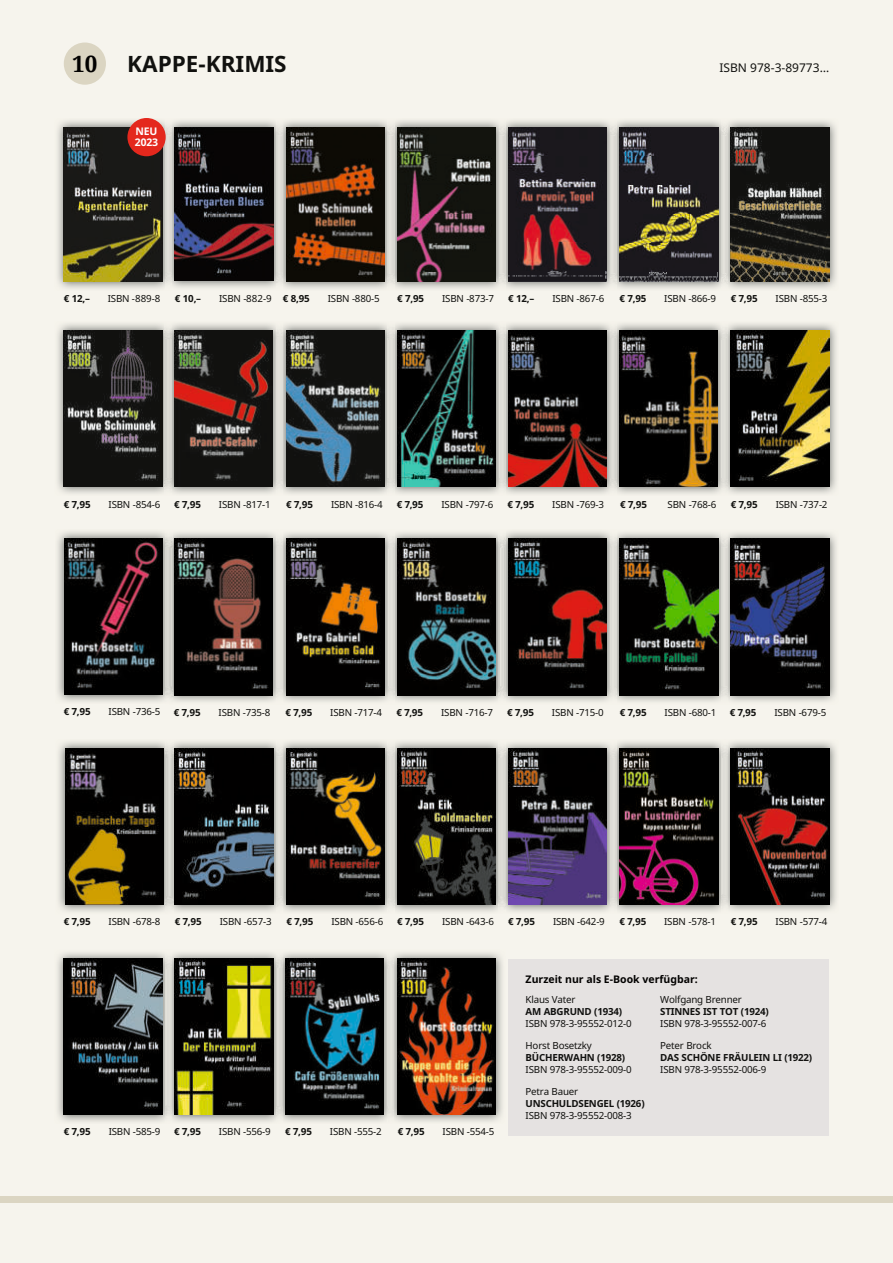
<style>
.page{position:relative;width:893px;height:1263px;background:#f6f4ed}
.page>*{position:absolute;margin:0;border:0;box-sizing:border-box;transform-origin:0 0}
.t1{font:700 22.5px "Noto Sans";color:#11110f}
.t2{font:700 22.5px "Noto Serif";color:#020100}
.t3{font:12px "Noto Sans";color:#11110f}
.t4{font:700 10.5px "Noto Sans";color:#020100}
.t5{font:700 10.5px/10.5px "Noto Sans";letter-spacing:-.02em;color:#fff}
.t6{font:9.75px "Noto Sans";letter-spacing:-.02em;color:#11110f}
.t7{font:700 9.75px "Noto Sans";letter-spacing:-.02em;color:#11110f}
.s1{font-weight:700}
</style>
<div class="page">
<div style="left:64px;top:43px;width:42px;height:42px;background:#dbd5c2;border-radius:50%"></div>
<div style="left:0;top:1196px;width:893px;height:6px;background:#dbd5c2"></div>
<img style="left:505px;top:323px;width:105px;height:171px">
<img style="left:508px;top:331px;width:99px;height:155px">
<img style="left:616px;top:323px;width:105px;height:171px">
<img style="left:619px;top:331px;width:99px;height:155px">
<img style="left:727px;top:323px;width:110px;height:171px">
<img style="left:731px;top:331px;width:98px;height:155px">
<img style="left:394px;top:323px;width:105px;height:171px">
<img style="left:397px;top:331px;width:99px;height:155px">
<img style="left:172px;top:323px;width:105px;height:171px">
<img style="left:174px;top:331px;width:99px;height:155px">
<img style="left:282px;top:323px;width:106px;height:171px">
<img style="left:286px;top:331px;width:99px;height:155px">
<img style="left:57px;top:531px;width:108px;height:171px">
<img style="left:64px;top:538px;width:99px;height:156px">
<img style="left:58px;top:741px;width:108px;height:171px">
<img style="left:65px;top:748px;width:98px;height:157px">
<img style="left:173px;top:532px;width:104px;height:170px">
<img style="left:165px;top:535px;width:8px;height:165px">
<img style="left:174px;top:539px;width:99px;height:156px">
<img style="left:282px;top:532px;width:106px;height:170px">
<img style="left:286px;top:539px;width:99px;height:156px">
<img style="left:394px;top:531px;width:327px;height:171px">
<img style="left:397px;top:539px;width:99px;height:156px">
<img style="left:499px;top:531px;width:6px;height:171px">
<img style="left:508px;top:538px;width:98px;height:157px">
<img style="left:610px;top:531px;width:6px;height:171px">
<img style="left:620px;top:539px;width:98px;height:156px">
<img style="left:728px;top:532px;width:109px;height:170px">
<img style="left:731px;top:539px;width:98px;height:156px">
<img style="left:173px;top:741px;width:104px;height:171px">
<img style="left:166px;top:744px;width:7px;height:165px">
<img style="left:175px;top:748px;width:98px;height:156px">
<img style="left:394px;top:741px;width:105px;height:171px">
<img style="left:397px;top:749px;width:99px;height:156px">
<img style="left:283px;top:741px;width:105px;height:171px">
<img style="left:286px;top:749px;width:98px;height:156px">
<img style="left:499px;top:741px;width:222px;height:171px">
<img style="left:620px;top:749px;width:98px;height:155px">
<img style="left:610px;top:741px;width:6px;height:171px">
<img style="left:508px;top:749px;width:99px;height:155px">
<img style="left:57px;top:323px;width:108px;height:171px">
<img style="left:165px;top:327px;width:7px;height:163px">
<img style="left:64px;top:331px;width:98px;height:155px">
<img style="left:728px;top:120px;width:109px;height:169px">
<img style="left:731px;top:128px;width:98px;height:153px">
<img style="left:394px;top:120px;width:105px;height:169px">
<img style="left:397px;top:128px;width:99px;height:153px">
<img style="left:616px;top:120px;width:105px;height:169px">
<img style="left:721px;top:124px;width:7px;height:161px">
<img style="left:620px;top:128px;width:98px;height:153px">
<img style="left:505px;top:120px;width:105px;height:169px">
<img style="left:508px;top:128px;width:99px;height:153px">
<img style="left:283px;top:120px;width:105px;height:169px">
<img style="left:286px;top:128px;width:98px;height:153px">
<img style="left:57px;top:118px;width:220px;height:171px">
<img style="left:175px;top:128px;width:98px;height:153px">
<div style="left:508px;top:959px;width:321px;height:176px;background:#e5e2e1"></div>
<img style="left:57px;top:952px;width:109px;height:170px">
<img style="left:64px;top:959px;width:98px;height:155px">
<img style="left:172px;top:952px;width:331px;height:170px">
<img style="left:397px;top:959px;width:98px;height:155px">
<img style="left:388px;top:952px;width:5px;height:170px">
<img style="left:285px;top:959px;width:99px;height:155px">
<img style="left:276px;top:952px;width:7px;height:170px">
<img style="left:175px;top:959px;width:98px;height:155px">
<img style="left:728px;top:741px;width:109px;height:170px">
<img style="left:731px;top:748px;width:98px;height:156px">
<img style="left:166px;top:118px;width:6px;height:171px">
<img style="left:64px;top:128px;width:98px;height:153px">
<div style="left:127px;top:118px;width:39px;height:38px;background:#e4281d;border-radius:50%"></div>
<h1 class="t2" style="left:72px;top:51px;width:27px">10</h1>
<h1 class="t1" style="left:127px;top:54px;width:161px">KAPPE-KRIMIS</h1>
<p class="t5" style="left:135px;top:127px;width:25px">NEU<br>2023</p>
<p class="t3" style="left:719px;top:63px;width:111px">ISBN 978-3-89773Ö</p>
<p class="t7" style="left:64px;top:295px;width:28px">Ä 12,ñ</p>
<p class="t6" style="left:108px;top:295px;width:54px">ISBN -889-8</p>
<p class="t7" style="left:175px;top:295px;width:28px">Ä 10,ñ</p>
<p class="t6" style="left:219px;top:295px;width:92px">ISBN -882-9 <span class="s1">Ä 8,95</span></p>
<p class="t6" style="left:328px;top:295px;width:53px">ISBN -880-5</p>
<p class="t7" style="left:397px;top:295px;width:28px">Ä 7,95</p>
<p class="t6" style="left:442px;top:295px;width:53px">ISBN -873-7</p>
<p class="t7" style="left:508px;top:295px;width:28px">Ä 12,ñ</p>
<p class="t6" style="left:552px;top:295px;width:53px">ISBN -867-6</p>
<p class="t7" style="left:619px;top:295px;width:28px">Ä 7,95</p>
<p class="t6" style="left:664px;top:295px;width:53px">ISBN -866-9</p>
<p class="t7" style="left:731px;top:293px;width:28px">€ 7,95</p>
<p class="t6" style="left:776px;top:295px;width:53px">ISBN -855-3</p>
<p class="t7" style="left:64px;top:499px;width:28px">€ 7,95</p>
<p class="t6" style="left:109px;top:500px;width:53px">ISBN -854-6</p>
<p class="t7" style="left:174px;top:498px;width:28px">€ 7,95</p>
<p class="t6" style="left:219px;top:500px;width:53px">ISBN -817-1</p>
<p class="t7" style="left:286px;top:498px;width:28px">€ 7,95</p>
<p class="t6" style="left:331px;top:500px;width:53px">ISBN -816-4</p>
<p class="t7" style="left:397px;top:498px;width:28px">€ 7,95</p>
<p class="t6" style="left:441px;top:500px;width:53px">ISBN -797-6</p>
<p class="t7" style="left:507px;top:498px;width:28px">€ 7,95</p>
<p class="t6" style="left:552px;top:500px;width:53px">ISBN -769-3</p>
<p class="t7" style="left:620px;top:498px;width:28px">€ 7,95</p>
<p class="t6" style="left:668px;top:500px;width:50px">SBN -768-6</p>
<p class="t7" style="left:731px;top:498px;width:28px">€ 7,95</p>
<p class="t6" style="left:776px;top:500px;width:53px">ISBN -737-2</p>
<p class="t7" style="left:64px;top:706px;width:28px">€ 7,95</p>
<p class="t6" style="left:109px;top:708px;width:53px">ISBN -736-5</p>
<p class="t7" style="left:174px;top:707px;width:28px">€ 7,95</p>
<p class="t6" style="left:219px;top:708px;width:53px">ISBN -735-8</p>
<p class="t7" style="left:285px;top:707px;width:28px">€ 7,95</p>
<p class="t6" style="left:330px;top:708px;width:53px">ISBN -717-4</p>
<p class="t7" style="left:396px;top:707px;width:28px">€ 7,95</p>
<p class="t6" style="left:441px;top:708px;width:53px">ISBN -716-7</p>
<p class="t7" style="left:507px;top:707px;width:28px">€ 7,95</p>
<p class="t6" style="left:552px;top:708px;width:53px">ISBN -715-0</p>
<p class="t7" style="left:620px;top:707px;width:28px">€ 7,95</p>
<p class="t6" style="left:665px;top:708px;width:53px">ISBN -680-1</p>
<p class="t7" style="left:730px;top:707px;width:28px">€ 7,95</p>
<p class="t6" style="left:774px;top:708px;width:53px">ISBN -679-5</p>
<p class="t7" style="left:64px;top:916px;width:28px">€ 7,95</p>
<p class="t6" style="left:109px;top:918px;width:53px">ISBN -678-8</p>
<p class="t7" style="left:175px;top:916px;width:28px">€ 7,95</p>
<p class="t6" style="left:220px;top:918px;width:53px">ISBN -657-3</p>
<p class="t7" style="left:287px;top:916px;width:28px">€ 7,95</p>
<p class="t6" style="left:331px;top:918px;width:53px">ISBN -656-6</p>
<p class="t7" style="left:397px;top:916px;width:28px">€ 7,95</p>
<p class="t6" style="left:442px;top:918px;width:53px">ISBN -643-6</p>
<p class="t7" style="left:508px;top:916px;width:28px">€ 7,95</p>
<p class="t6" style="left:553px;top:918px;width:53px">ISBN -642-9</p>
<p class="t7" style="left:619px;top:918px;width:28px">Ä 7,95</p>
<p class="t6" style="left:664px;top:918px;width:53px">ISBN -578-1</p>
<p class="t7" style="left:731px;top:917px;width:28px">Ä 7,95</p>
<p class="t6" style="left:776px;top:917px;width:53px">ISBN -577-4</p>
<p class="t4" style="left:526px;top:973px;width:174px">Zurzeit nur als E-Book verfügbar:</p>
<p class="t6" style="left:526px;top:996px;width:51px">Klaus Vater</p>
<p class="t7" style="left:526px;top:1008px;width:98px">AM ABGRUND (1934)</p>
<p class="t6" style="left:526px;top:1020px;width:108px">ISBN 978-3-95552-012-0</p>
<p class="t6" style="left:526px;top:1042px;width:68px">Horst Bosetzky</p>
<p class="t7" style="left:526px;top:1054px;width:101px">B‹CHERWAHN (1928)</p>
<p class="t6" style="left:526px;top:1066px;width:108px">ISBN 978-3-95552-009-0</p>
<p class="t6" style="left:526px;top:1087px;width:54px">Petra Bauer</p>
<p class="t7" style="left:526px;top:1099px;width:121px">UNSCHULDSENGEL (1926)</p>
<p class="t6" style="left:526px;top:1111px;width:108px">ISBN 978-3-95552-008-3</p>
<p class="t6" style="left:660px;top:996px;width:83px">Wolfgang Brenner</p>
<p class="t7" style="left:660px;top:1008px;width:110px">STINNES IST TOT (1924)</p>
<p class="t6" style="left:660px;top:1020px;width:108px">ISBN 978-3-95552-007-6</p>
<p class="t6" style="left:660px;top:1042px;width:53px">Peter Brock</p>
<p class="t7" style="left:660px;top:1054px;width:153px">DAS SCH÷NE FRƒULEIN LI (1922)</p>
<p class="t6" style="left:660px;top:1066px;width:108px">ISBN 978-3-95552-006-9</p>
<p class="t7" style="left:64px;top:1128px;width:28px">Ä 7,95</p>
<p class="t6" style="left:109px;top:1128px;width:53px">ISBN -585-9</p>
<p class="t7" style="left:174px;top:1128px;width:28px">Ä 7,95</p>
<p class="t6" style="left:219px;top:1128px;width:53px">ISBN -556-9</p>
<p class="t7" style="left:285px;top:1128px;width:28px">Ä 7,95</p>
<p class="t6" style="left:330px;top:1128px;width:53px">ISBN -555-2</p>
<p class="t7" style="left:398px;top:1126px;width:28px">€ 7,95</p>
<p class="t6" style="left:443px;top:1128px;width:53px">ISBN -554-5</p>
</div>
